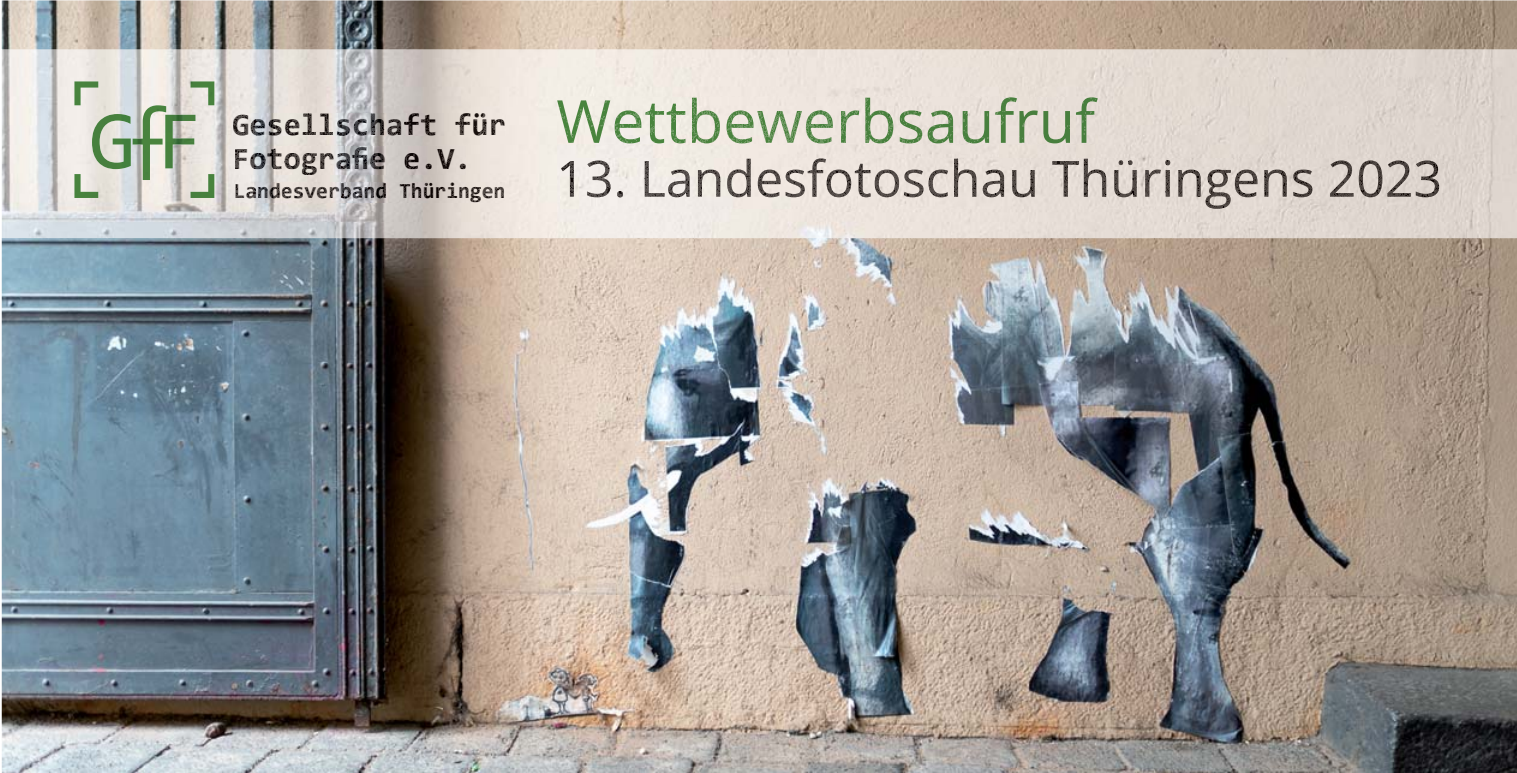
<style>
.page{position:relative;width:1517px;height:773px;background:#fff}
.page>*{position:absolute;margin:0;border:0;box-sizing:border-box;transform-origin:0 0}
.t1{font:59.5px "Open Sans";color:#48813e}
.t2{font:50px "Open Sans";color:#1d1715}
.t3{font:700 31px/33.5px "Consolas";color:#140c08}
.t4{font:700 21.5px "Consolas";color:#17110f}
.s1{color:#191311}
.s2{color:#1b1513}
.s3{color:#06070e}
.s4{color:#191211}
.s5{color:#16100e}
.s6{color:#110a07}
.s7{color:#1c1b1d}
.s8{color:#010001}
.s9{color:#020105}
.s10{color:#0d0605}
.s11{color:#090303}
.s12{color:#0a0202}
.s13{color:#18100d}
.s14{color:#1b1411}
.s15{color:#1b1615}
.s16{color:#191312}
.s17{color:#030105}
.s18{color:#17110f}
.s19{color:#130c09}
.s20{color:#181314}
.s21{color:#020000}
.s22{color:#04040a}
.s23{color:#0b0404}
.s24{color:#0a0302}
.s25{color:#0d0503}
.s26{color:#080b10}
.s27{color:#050408}
.s28{color:#130c0a}
.s29{color:#040000}
.s30{color:#0b0403}
.s31{color:#090201}
.s32{color:#0c0402}
.s33{color:#110906}
.s34{color:#49843e}
.s35{color:#4a833e}
.s36{color:#49803e}
.s37{color:#48803e}
.s38{color:#487f3e}
.s39{color:#49823e}
.s40{color:#1b1412}
.s41{color:#18110f}
.s42{color:#17100e}
.s43{color:#130b09}
.s44{color:#18120f}
.s45{color:#140d0a}
.s46{color:#17100d}
.s47{color:#1b1311}
.s48{color:#140b08}
.s49{color:#130b08}
.s50{color:#170f0c}
.s51{color:#110907}
.s52{color:#16100d}
.s53{color:#0f0604}
</style>
<div class="page">
<img style="left:2px;top:0;width:1515px;height:772px">
<img style="left:2px;top:50px;width:1515px;height:188px">
<img style="left:236px;top:182px;width:268px;height:20px">
<img style="left:190px;top:174px;width:24px;height:24px">
<img style="left:74px;top:174px;width:24px;height:24px">
<img style="left:74px;top:81px;width:24px;height:24px">
<img style="left:190px;top:81px;width:24px;height:24px">
<img style="left:92px;top:114px;width:39px;height:55px">
<img style="left:133px;top:105px;width:33px;height:75px">
<img style="left:165px;top:115px;width:30px;height:53px">
<img style="left:233px;top:113px;width:273px;height:22px">
<img style="left:235px;top:147px;width:231px;height:28px">
<img style="left:557px;top:97px;width:540px;height:46px">
<img style="left:561px;top:158px;width:878px;height:51px">
<p class="t3" style="left:232px;top:111px;width:275px"><span class="s1">G</span><span class="s2">e</span><span class="s3">s</span><span class="s4">e</span><span class="s5">l</span><span class="s6">l</span><span class="s7">s</span><span class="s8">c</span><span class="s9">h</span><span class="s10">a</span><span class="s11">f</span><span class="s12">t</span> f<span class="s13">ü</span><span class="s14">r<br></span><span class="s15">F</span><span class="s16">o</span><span class="s17">t</span><span class="s18">og</span><span class="s19">r</span><span class="s20">a</span><span class="s21">fi</span><span class="s22">e</span> <span class="s23">e</span><span class="s24">.</span><span class="s25">V</span>.</p>
<p class="t4" style="left:234px;top:182px;width:273px"><span class="s1">La</span><span class="s26">n</span><span class="s27">d</span>es<span class="s28">ve</span>rb<span class="s17">an</span><span class="s29">d</span> <span class="s30">Th</span><span class="s31">ü</span><span class="s32">r</span><span class="s33">in</span><span class="s13">ge</span><span class="s14">n</span></p>
<p class="t1" style="left:556px;top:79px;width:540px"><span class="s34">Wet</span>t<span class="s35">be</span>werb<span class="s36">sa</span><span class="s37">u</span><span class="s36">f</span><span class="s38">ru</span><span class="s39">f</span></p>
<p class="t2" style="left:556px;top:143px;width:887px">13. La<span class="s1">nd</span><span class="s40">es</span><span class="s41">f</span><span class="s40">o</span><span class="s42">t</span><span class="s14">o</span><span class="s42">s</span><span class="s43">c</span><span class="s44">h</span><span class="s45">a</span><span class="s46">u</span> <span class="s47">T</span><span class="s48">h</span><span class="s49">ü</span><span class="s33">r</span><span class="s48">i</span><span class="s50">n</span><span class="s45">ge</span><span class="s46">n</span><span class="s51">s</span> <span class="s49">2</span><span class="s52">0</span><span class="s49">2</span><span class="s53">3</span></p>
</div>
